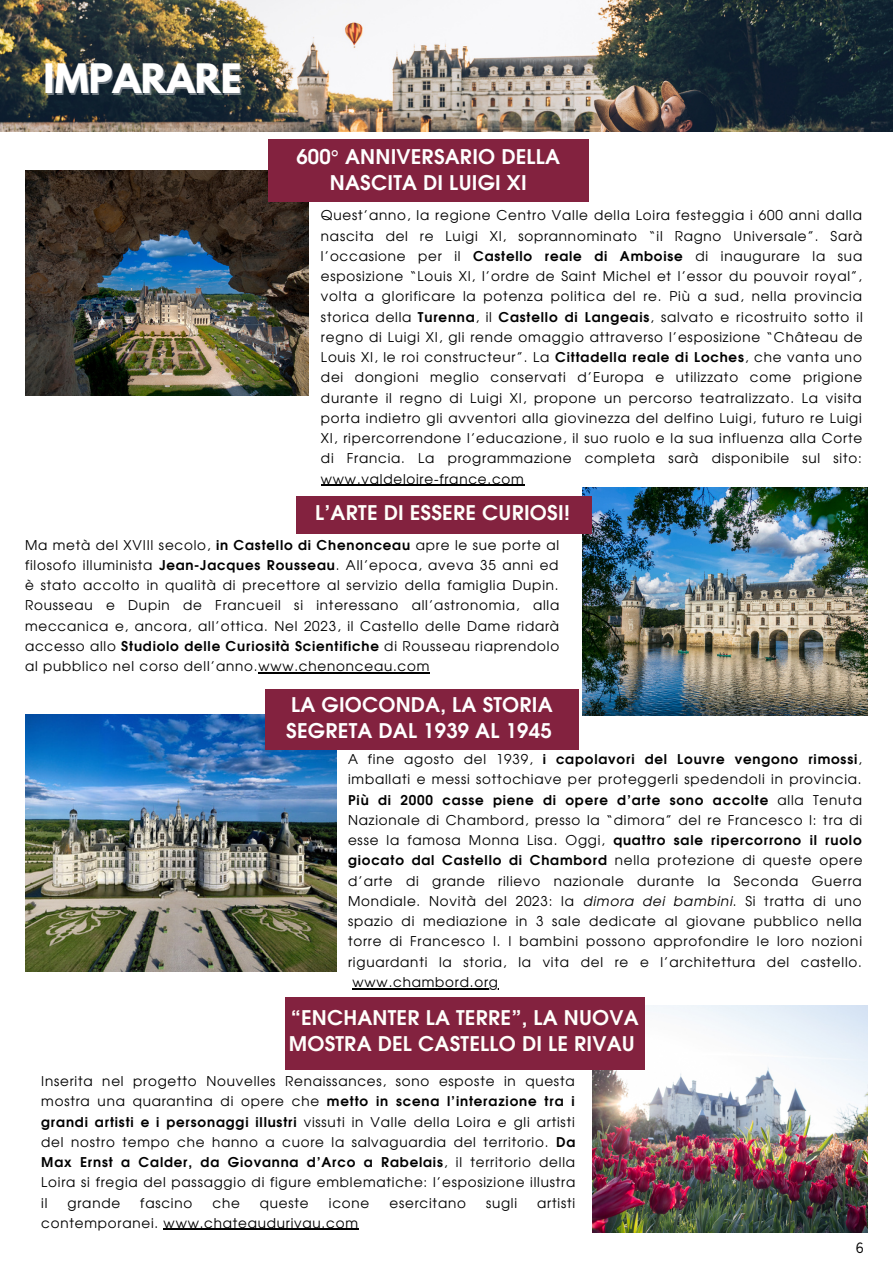
<style>
.page{position:relative;width:893px;height:1264px;background:#fff}
.page>*{position:absolute;margin:0;border:0;box-sizing:border-box;transform-origin:0 0}
.t1{font:700 36px "League Spartan";color:#fff}
.t2{font:700 20.25px/25.8px "Evolventa";letter-spacing:.01em;color:#fff;text-align:center}
.t3{font:700 20.25px/25.8px "Evolventa";letter-spacing:.01em;color:#fffffb}
.t4{font:15px "MADE Evolve Sans";color:#000}
.t5{font:13.5px/20.2px "Evolventa";letter-spacing:.06em;color:#000;text-align:justify}
.t6{font:700 13.5px "Evolventa";letter-spacing:.06em;color:#000}
.s1{font-weight:700}
.s2{font-weight:400}
.s3{font-style:italic}
</style>
<div class="page">
<img style="left:25px;top:170px;width:283px;height:225px">
<img style="left:592px;top:1005px;width:275px;height:227px">
<img style="left:25px;top:714px;width:311px;height:257px">
<div style="left:265px;top:689px;width:314px;height:60px;background:#83223f"></div>
<img style="left:0;top:0;width:892px;height:132px">
<div style="left:268px;top:139px;width:320px;height:62px;background:#83223f"></div>
<hr style="left:164px;top:1228px;width:195px;height:1px;background:#000">
<hr style="left:352px;top:987px;width:146px;height:2px;background:#000">
<div style="left:285px;top:997px;width:359px;height:72px;background:#83223f"></div>
<hr style="left:321px;top:484px;width:203px;height:2px;background:#000">
<img style="left:582px;top:488px;width:285px;height:227px">
<hr style="left:258px;top:672px;width:172px;height:1px;background:#000">
<div style="left:296px;top:496px;width:296px;height:37px;background:#83223f"></div>
<h1 class="t1" style="left:44px;top:60px;width:199px">IMPARARE</h1>
<h2 class="t2" style="left:296px;top:145px;width:265px">600° ANNIVERSARIO DELLA<br>NASCITA DI LUIGI XI</h2>
<p class="t5" style="left:321px;top:206px;width:543px">Quest’anno, la regione Centro Valle della Loira festeggia i 600 anni dalla nascita del re Luigi XI, soprannominato “il Ragno Universale”. Sarà l’occasione per il <span class="s1">Castello reale di Amboise</span> di inaugurare la sua esposizione “Louis XI, l’ordre de Saint Michel et l’essor du pouvoir royal”, volta a glorificare la potenza politica del re. Più a sud, nella provincia storica della <span class="s1">Turenna</span>, il <span class="s1">Castello di Langeais</span>, salvato e ricostruito sotto il regno di Luigi XI, gli rende omaggio attraverso l’esposizione “Château de Louis XI, le roi constructeur”. La <span class="s1">Cittadella reale di Loches</span>, che vanta uno dei dongioni meglio conservati d’Europa e utilizzato come prigione durante il regno di Luigi XI, propone un percorso teatralizzato. La visita porta indietro gli avventori alla giovinezza del delfino Luigi, futuro re Luigi XI, ripercorrendone l’educazione, il suo ruolo e la sua influenza alla Corte di Francia. La programmazione completa sarà disponibile sul sito: www.valdeloire-france.com</p>
<h2 class="t3" style="left:315px;top:500px;width:257px">L’ARTE DI ESSERE CURIOSI!</h2>
<p class="t5" style="left:25px;top:535px;width:535px">Ma metà del XVIII secolo, <span class="s1">in Castello di Chenonceau</span> apre le sue porte al filosofo illuminista <span class="s1">Jean-Jacques Rousseau</span>. All’epoca, aveva 35 anni ed è stato accolto in qualità di precettore al servizio della famiglia Dupin.<br>Rousseau e Dupin de Francueil si interessano all’astronomia, alla meccanica e, ancora, all’ottica. Nel 2023, il Castello delle Dame ridarà accesso allo <span class="s1">Studiolo delle Curiosità Scientifiche</span> di Rousseau riaprendolo al pubblico nel corso dell’anno.www.chenonceau.com</p>
<h2 class="t2" style="left:286px;top:693px;width:268px;text-align:left">LA GIOCONDA, LA STORIA<br>SEGRETA DAL 1939 AL 1945</h2>
<p class="t6" style="left:348px;top:753px;width:515px"><span class="s2">A fine agosto del 1939,</span> i capolavori del Louvre vengono rimossi<span class="s2">,</span></p>
<p class="t5" style="left:348px;top:770px;width:515px">imballati e messi sottochiave per proteggerli spedendoli in provincia.</p>
<p class="t6" style="left:348px;top:793px;width:515px">Più di 2000 casse piene di opere d’arte sono accolte <span class="s2">alla Tenuta</span></p>
<p class="t5" style="left:348px;top:810px;width:515px">Nazionale di Chambord, presso la “dimora” del re Francesco I: tra di</p>
<p class="t6" style="left:348px;top:834px;width:515px"><span class="s2">esse la famosa Monna Lisa. Oggi,</span> quattro sale ripercorrono il ruolo</p>
<p class="t6" style="left:348px;top:854px;width:516px">giocato dal Castello di Chambord <span class="s2">nella protezione di queste opere</span></p>
<p class="t5" style="left:348px;top:871px;width:515px">d’arte di grande rilievo nazionale durante la Seconda Guerra</p>
<p class="t5" style="left:348px;top:891px;width:515px">Mondiale. Novità del 2023: la <span class="s3">dimora dei bambini</span>. Si tratta di uno</p>
<p class="t5" style="left:348px;top:911px;width:515px">spazio di mediazione in 3 sale dedicate al giovane pubblico nella</p>
<p class="t5" style="left:348px;top:932px;width:515px">torre di Francesco I. I bambini possono approfondire le loro nozioni</p>
<p class="t5" style="left:348px;top:952px;width:515px">riguardanti la storia, la vita del re e l’architettura del castello.</p>
<p class="t5" style="left:352px;top:972px;width:147px">www.chambord.org</p>
<h2 class="t3" style="left:289px;top:1006px;width:351px">“ENCHANTER LA TERRE”, LA NUOVA<br>MOSTRA DEL CASTELLO DI LE RIVAU</h2>
<p class="t5" style="left:41px;top:1071px;width:535px">Inserita nel progetto Nouvelles Renaissances, sono esposte in questa mostra una quarantina di opere che <span class="s1">metto in scena l’interazione tra i grandi artisti e i personaggi illustri</span> vissuti in Valle della Loira e gli artisti del nostro tempo che hanno a cuore la salvaguardia del territorio. <span class="s1">Da Max Ernst a Calder, da Giovanna d’Arco a Rabelais</span>, il territorio della Loira si fregia del passaggio di figure emblematiche: l’esposizione illustra il</p>
<p class="t5" style="left:68px;top:1193px;width:54px">grande</p>
<p class="t5" style="left:140px;top:1193px;width:53px">fascino</p>
<p class="t5" style="left:212px;top:1193px;width:29px">che</p>
<p class="t5" style="left:260px;top:1193px;width:50px">queste</p>
<p class="t5" style="left:329px;top:1193px;width:42px">icone</p>
<p class="t5" style="left:389px;top:1193px;width:78px">esercitano</p>
<p class="t5" style="left:486px;top:1193px;width:33px">sugli</p>
<p class="t5" style="left:537px;top:1193px;width:39px">artisti</p>
<p class="t5" style="left:41px;top:1213px;width:318px">contemporanei. www.chateaudurivau.com</p>
<p class="t4" style="left:855px;top:1239px;width:10px">6</p>
</div>
